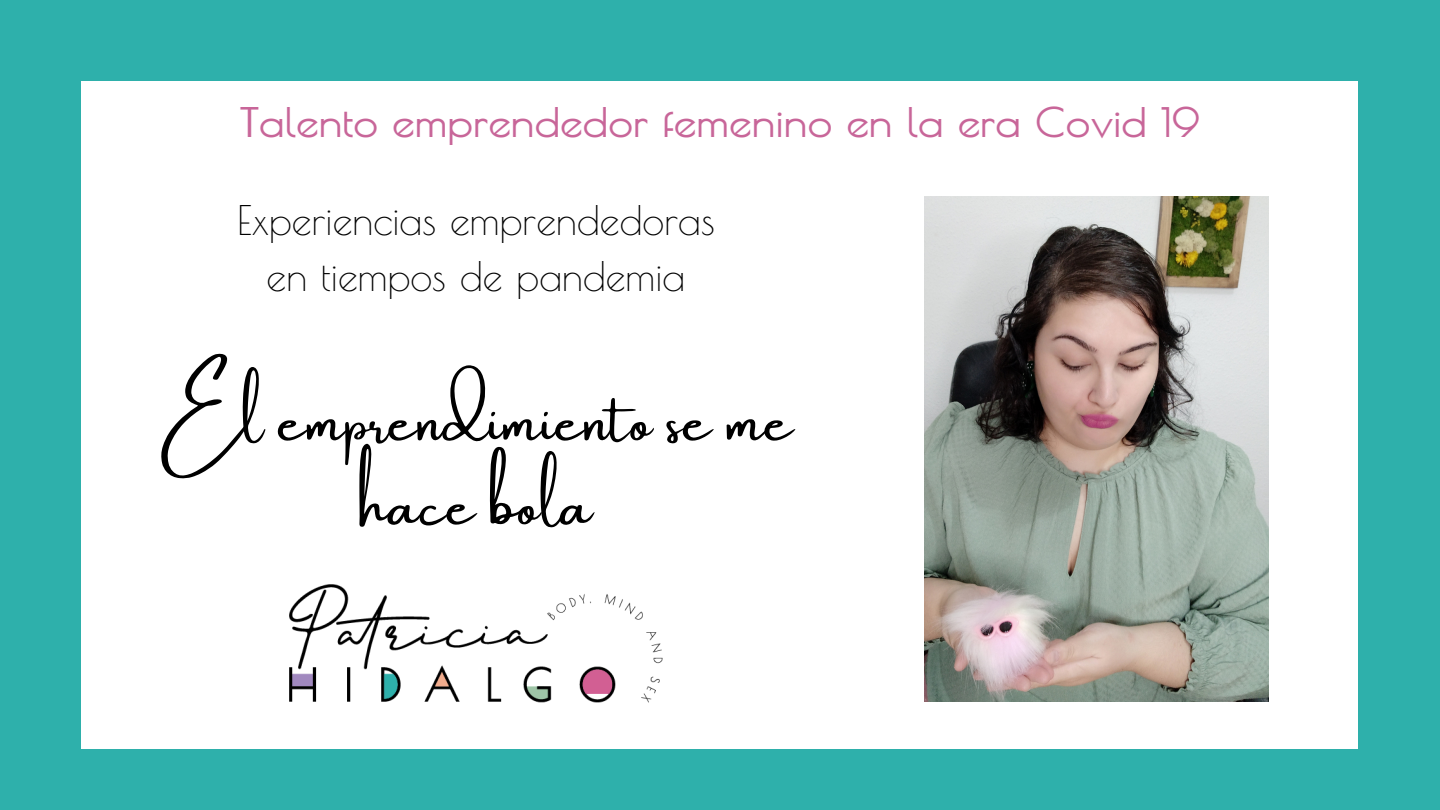
<style>
.page{position:relative;width:1440px;height:810px;background:#2eb0ab}
.page>*{position:absolute;margin:0;border:0;box-sizing:border-box;transform-origin:0 0}
.t1{font:60px/84px "Amsterdam One";color:#000;text-align:center}
.t2{font:40px/55.5px "Poiret One";color:#000;text-align:center}
.t3{font:700 40px "Poiret One";color:#c86699}
</style>
<div class="page">
<div style="left:81px;top:81px;width:1277px;height:667px;background:#fff"></div>
<img style="left:290px;top:584px;width:372px;height:118px">
<img style="left:924px;top:196px;width:345px;height:506px">
<p class="t3" style="left:240px;top:98px;width:962px">Talento emprendedor femenino en la era Covid 19</p>
<p class="t2" style="left:237px;top:192px;width:479px">Experiencias emprendedoras en tiempos de pandemia</p>
<h1 class="t1" style="left:158px;top:381px;width:637px">El emprendimiento se me hace bola</h1>
</div>
